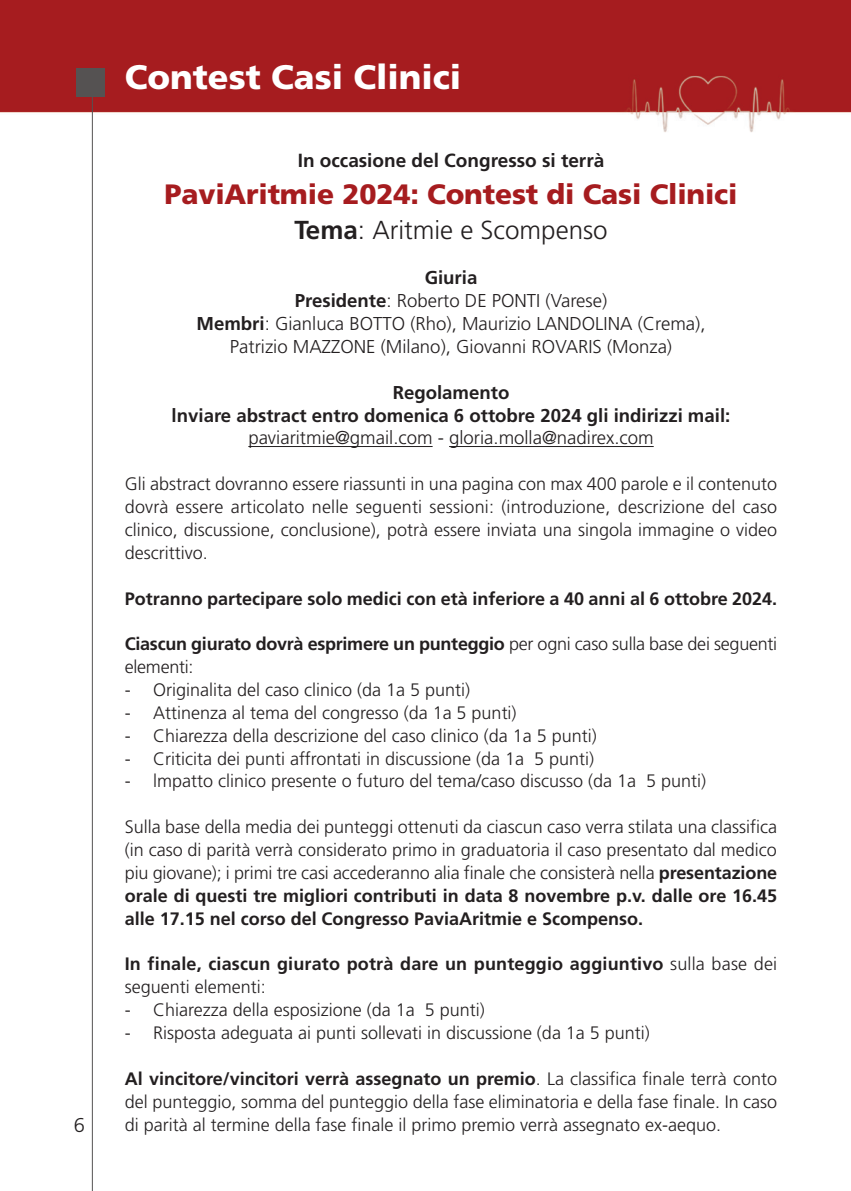
<style>
.page{position:relative;width:851px;height:1191px;background:#fff}
.page>*{position:absolute;margin:0;border:0;box-sizing:border-box;transform-origin:0 0}
.t1{font:900 34px "Frutiger";color:#fff}
.t2{font:900 28px "Frutiger";letter-spacing:-.005em;color:#a61c1f}
.t3{font:300 26px "Frutiger";color:#231f20}
.t4{font:300 20px "Frutiger";color:#231f20}
.t5{font:700 19px "Frutiger";color:#231f20}
.t6{font:300 18.6px/22.8px "Frutiger";color:#231f20;text-align:center}
.t7{font:700 18.6px/22.8px "Frutiger";color:#231f20;text-align:center}
.t8{font:300 18px/22.8px "Frutiger";color:#231f20;text-align:justify}
.t9{font:700 18px/22.8px "Frutiger";color:#231f20}
.s1{font-weight:700}
.s2{font-weight:300}
</style>
<div class="page">
<img style="left:0;top:0;width:850px;height:1191px">
<hr style="left:92px;top:68px;width:1px;height:1123px;background:#555252">
<div style="left:77px;top:68px;width:28px;height:28px;background:#555252"></div>
<hr style="left:248px;top:446px;width:184px;height:1px;background:#231f20">
<hr style="left:449px;top:446px;width:204px;height:1px;background:#231f20">
<p class="t4" style="left:74px;top:1117px;width:13px">6</p>
<h1 class="t1" style="left:125px;top:64px;width:338px">Contest Casi Clinici</h1>
<p class="t5" style="left:298px;top:153px;width:308px">In occasione del Congresso si terrà</p>
<h2 class="t2" style="left:164px;top:183px;width:574px">PaviAritmie 2024: Contest di Casi Clinici</h2>
<h3 class="t3" style="left:294px;top:219px;width:315px"><span class="s1">Tema</span>: Aritmie e Scompenso</h3>
<p class="t6" style="left:196px;top:268px;width:510px"><span class="s1">Giuria<br>Presidente</span>: Roberto DE PONTI (Varese)<br><span class="s1">Membri</span>: Gianluca BOTTO (Rho), Maurizio LANDOLINA (Crema), Patrizio MAZZONE (Milano), Giovanni ROVARIS (Monza)</p>
<p class="t7" style="left:172px;top:382px;width:560px">Regolamento<br>lnviare abstract entro domenica 6 ottobre 2024 gli indirizzi mail:</p>
<p class="t6" style="left:248px;top:428px;width:407px">paviaritmie@gmail.com - gloria.molla@nadirex.com</p>
<p class="t8" style="left:125px;top:474px;width:654px">Gli abstract dovranno essere riassunti in una pagina con max 400 parole e il contenuto dovrà essere articolato nelle seguenti sessioni: (introduzione, descrizione del caso clinico, discussione, conclusione), potrà essere inviata una singola immagine o video descrittivo.</p>
<p class="t9" style="left:125px;top:588px;width:653px">Potranno partecipare solo medici con età inferiore a 40 anni al 6 ottobre 2024.</p>
<p class="t8" style="left:125px;top:634px;width:653px"><span class="s1">Ciascun giurato dovrà esprimere un punteggio</span> per ogni caso sulla base dei seguenti elementi:</p>
<p class="t8" style="left:125px;top:679px;width:346px">- Originalita del caso clinico (da 1a 5 punti)</p>
<p class="t8" style="left:125px;top:702px;width:393px">- Attinenza al tema del congresso (da 1a 5 punti)</p>
<p class="t8" style="left:125px;top:725px;width:473px">- Chiarezza della descrizione del caso clinico (da 1a 5 punti)</p>
<p class="t8" style="left:125px;top:748px;width:471px">- Criticita dei punti affrontati in discussione (da 1a 5 punti)</p>
<p class="t8" style="left:125px;top:771px;width:582px">- lmpatto clinico presente o futuro del tema/caso discusso (da 1a 5 punti)</p>
<p class="t8" style="left:125px;top:817px;width:653px">Sulla base della media dei punteggi ottenuti da ciascun caso verra stilata una classifica (in caso di parità verrà considerato primo in graduatoria il caso presentato dal medico piu giovane); i primi tre casi accederanno alia finale che consisterà nella <span class="s1">presentazione orale di questi tre migliori contributi in data 8 novembre p.v. dalle ore 16.45 alle 17.15 nel corso del Congresso PaviaAritmie e Scompenso.</span></p>
<p class="t9" style="left:125px;top:954px;width:653px">In finale, ciascun giurato potrà dare un punteggio aggiuntivo <span class="s2">sulla base dei seguenti elementi:</span></p>
<p class="t8" style="left:125px;top:1000px;width:361px">- Chiarezza della esposizione (da 1a 5 punti)</p>
<p class="t8" style="left:125px;top:1022px;width:526px">- Risposta adeguata ai punti sollevati in discussione (da 1a 5 punti)</p>
<p class="t8" style="left:125px;top:1068px;width:654px"><span class="s1">Al vincitore/vincitori verrà assegnato un premio</span>. La classifica finale terrà conto del punteggio, somma del punteggio della fase eliminatoria e della fase finale. In caso di parità al termine della fase finale il primo premio verrà assegnato ex-aequo.</p>
</div>
